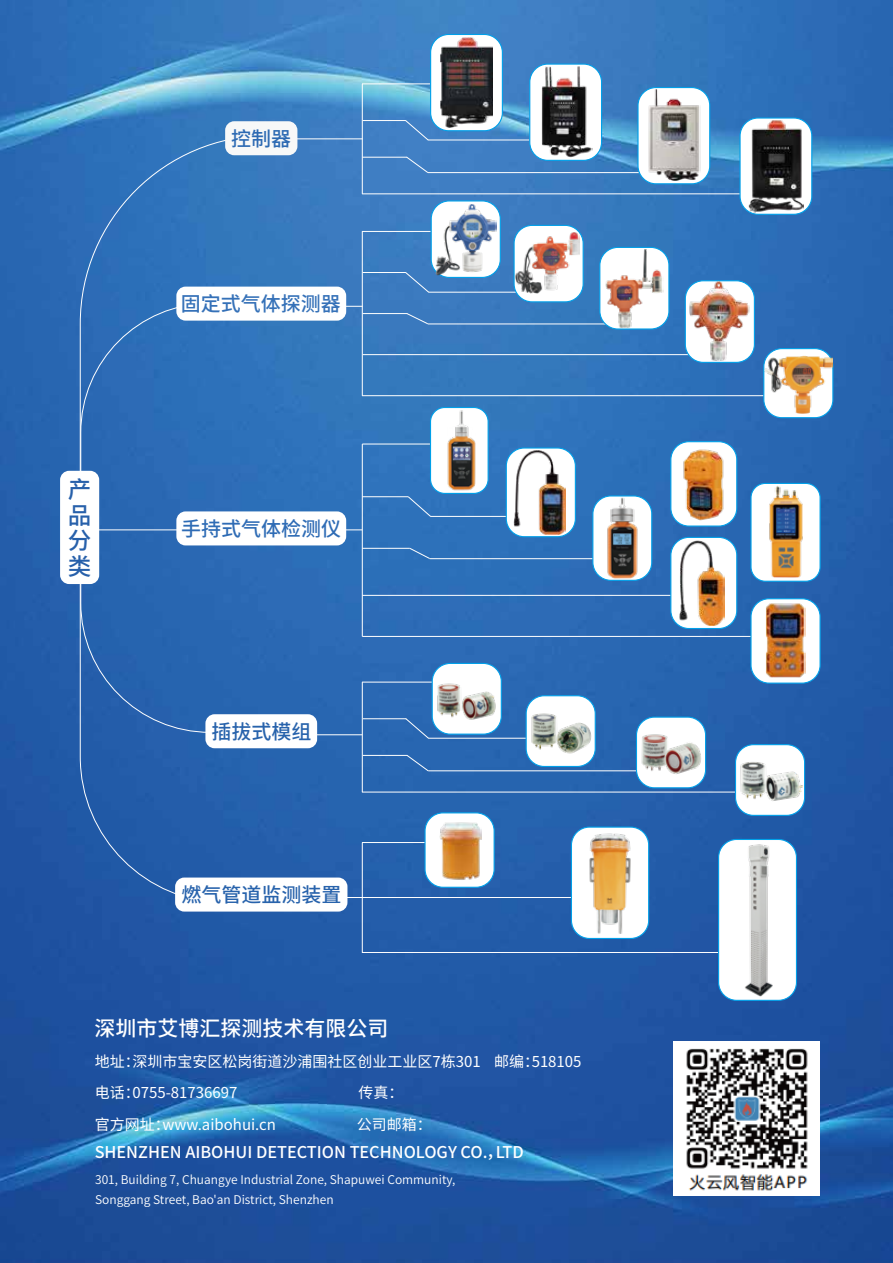
<style>
.page{position:relative;width:893px;height:1263px;background:#fff}
.page>*{position:absolute;margin:0;border:0;box-sizing:border-box;transform-origin:0 0}
.t1{font:500 23.55px/25.8px "Source Han Sans CN";color:#2760aa;text-align:justify}
.t2{font:500 21px "Source Han Sans CN";color:#fff}
.t3{font:500 19.95px "Source Han Sans CN";color:#2863ac}
.t4{font:500 19.95px "Source Han Sans CN";color:#3571b8}
.t5{font:500 19.95px "Source Han Sans CN";color:#2f6cb5}
.t6{font:500 19.95px "Source Han Sans CN";color:#2d6ab3}
.t7{font:500 16.2px "Source Han Sans CN";color:#fff}
.t8{font:15px/31.5px "Source Han Sans CN";color:#fff}
.t9{font:12px/19.5px "Source Han Sans CN";color:#fff}
</style>
<div class="page">
<img style="left:0;top:0;width:893px;height:1263px">
<img style="left:674px;top:1041px;width:146px;height:154px">
<svg style="left:79px;top:135px;width:165px;height:768px"></svg>
<svg style="left:80px;top:303px;width:157px;height:430px"></svg>
<hr style="left:309px;top:306px;width:54px;height:1px;background:#fff">
<hr style="left:362px;top:231px;width:1px;height:165px;background:#fff">
<hr style="left:362px;top:231px;width:69px;height:1px;background:#fff">
<hr style="left:363px;top:272px;width:43px;height:1px;background:#fff">
<hr style="left:428px;top:292px;width:102px;height:1px;background:#fff">
<hr style="left:428px;top:324px;width:200px;height:1px;background:#fff">
<svg style="left:405px;top:271px;width:25px;height:22px"></svg>
<svg style="left:406px;top:313px;width:23px;height:12px"></svg>
<hr style="left:362px;top:395px;width:402px;height:1px;background:#fff">
<hr style="left:363px;top:313px;width:44px;height:1px;background:#fff">
<hr style="left:363px;top:354px;width:374px;height:1px;background:#fff">
<div style="left:431px;top:201px;width:69px;height:76px;background:#fff;border-radius:18px"></div>
<div style="left:431px;top:200px;width:70px;height:78px;border:1px solid #00a0e9;border-radius:18px"></div>
<div style="left:514px;top:225px;width:69px;height:77px;background:#fff;border-radius:18px"></div>
<div style="left:513px;top:225px;width:71px;height:77px;border:1px solid #00a0e9;border-radius:18px"></div>
<div style="left:600px;top:247px;width:69px;height:82px;background:#fff;border-radius:18px"></div>
<div style="left:599px;top:247px;width:70px;height:83px;border:1px solid #00a0e9;border-radius:18px"></div>
<img style="left:435px;top:203px;width:61px;height:72px">
<img style="left:515px;top:231px;width:65px;height:63px">
<img style="left:605px;top:248px;width:59px;height:80px">
<div style="left:685px;top:281px;width:69px;height:81px;background:#fff;border-radius:18px"></div>
<div style="left:685px;top:280px;width:70px;height:83px;border:1px solid #00a0e9;border-radius:18px"></div>
<div style="left:764px;top:349px;width:69px;height:69px;background:#fff;border-radius:18px"></div>
<div style="left:763px;top:348px;width:70px;height:70px;border:1px solid #00a0e9;border-radius:18px"></div>
<img style="left:688px;top:281px;width:64px;height:81px">
<img style="left:765px;top:356px;width:68px;height:58px">
<div style="left:176px;top:287px;width:170px;height:34px;background:#fff;border-radius:9px"></div>
<hr style="left:362px;top:682px;width:70px;height:1px;background:#fff">
<hr style="left:291px;top:734px;width:71px;height:1px;background:#fff">
<hr style="left:362px;top:682px;width:1px;height:110px;background:#fff">
<hr style="left:363px;top:718px;width:43px;height:1px;background:#fff">
<hr style="left:428px;top:738px;width:102px;height:1px;background:#fff">
<hr style="left:428px;top:770px;width:211px;height:1px;background:#fff">
<svg style="left:405px;top:717px;width:25px;height:22px"></svg>
<svg style="left:406px;top:754px;width:23px;height:18px"></svg>
<hr style="left:362px;top:792px;width:378px;height:1px;background:#fff">
<hr style="left:363px;top:755px;width:44px;height:1px;background:#fff">
<div style="left:432px;top:663px;width:69px;height:71px;background:#fff;border-radius:18px"></div>
<div style="left:432px;top:663px;width:70px;height:72px;border:1px solid #00a0e9;border-radius:18px"></div>
<div style="left:526px;top:696px;width:69px;height:70px;background:#fff;border-radius:18px"></div>
<div style="left:526px;top:695px;width:70px;height:72px;border:1px solid #00a0e9;border-radius:18px"></div>
<div style="left:636px;top:717px;width:70px;height:71px;background:#fff;border-radius:18px"></div>
<div style="left:636px;top:716px;width:70px;height:72px;border:1px solid #00a0e9;border-radius:18px"></div>
<div style="left:735px;top:745px;width:70px;height:70px;background:#fff;border-radius:18px"></div>
<div style="left:735px;top:744px;width:70px;height:72px;border:1px solid #00a0e9;border-radius:18px"></div>
<div style="left:205px;top:714px;width:112px;height:34px;background:#fff;border-radius:9px"></div>
<img style="left:437px;top:683px;width:59px;height:37px">
<img style="left:531px;top:710px;width:64px;height:45px">
<img style="left:740px;top:760px;width:64px;height:42px">
<img style="left:641px;top:734px;width:63px;height:43px">
<hr style="left:289px;top:138px;width:74px;height:1px;background:#fff">
<hr style="left:362px;top:84px;width:1px;height:110px;background:#fff">
<hr style="left:362px;top:83px;width:68px;height:1px;background:#fff">
<hr style="left:363px;top:120px;width:43px;height:1px;background:#fff">
<hr style="left:428px;top:140px;width:101px;height:1px;background:#fff">
<hr style="left:428px;top:172px;width:211px;height:1px;background:#fff">
<svg style="left:404px;top:119px;width:25px;height:22px"></svg>
<svg style="left:406px;top:156px;width:23px;height:18px"></svg>
<hr style="left:362px;top:193px;width:378px;height:1px;background:#fff">
<div style="left:431px;top:34px;width:71px;height:97px;background:#fff;border-radius:18px"></div>
<div style="left:430px;top:34px;width:73px;height:97px;border:1px solid #00a0e9;border-radius:18px"></div>
<div style="left:530px;top:64px;width:71px;height:96px;background:#fff;border-radius:18px"></div>
<div style="left:529px;top:64px;width:73px;height:97px;border:1px solid #00a0e9;border-radius:18px"></div>
<hr style="left:362px;top:157px;width:45px;height:1px;background:#fff">
<div style="left:638px;top:88px;width:72px;height:96px;background:#fff;border-radius:18px"></div>
<div style="left:637px;top:87px;width:73px;height:97px;border:1px solid #00a0e9;border-radius:18px"></div>
<div style="left:740px;top:118px;width:72px;height:96px;background:#fff;border-radius:18px"></div>
<div style="left:739px;top:117px;width:73px;height:98px;border:1px solid #00a0e9;border-radius:18px"></div>
<img style="left:441px;top:36px;width:51px;height:92px">
<img style="left:647px;top:88px;width:53px;height:92px">
<img style="left:748px;top:120px;width:56px;height:92px">
<div style="left:225px;top:121px;width:72px;height:34px;background:#f7f8f8;border-radius:9px"></div>
<img style="left:542px;top:66px;width:50px;height:93px">
<div style="left:671px;top:442px;width:66px;height:84px;background:#fff;border-radius:18px"></div>
<div style="left:670px;top:441px;width:67px;height:86px;border:1px solid #00a0e9;border-radius:18px"></div>
<hr style="left:80px;top:529px;width:282px;height:1px;background:#fff">
<hr style="left:362px;top:444px;width:1px;height:192px;background:#fff">
<hr style="left:362px;top:444px;width:69px;height:1px;background:#fff">
<hr style="left:362px;top:496px;width:46px;height:1px;background:#fff">
<hr style="left:430px;top:516px;width:102px;height:1px;background:#fff">
<hr style="left:430px;top:558px;width:200px;height:1px;background:#fff">
<svg style="left:407px;top:496px;width:25px;height:21px"></svg>
<svg style="left:409px;top:547px;width:22px;height:12px"></svg>
<hr style="left:362px;top:636px;width:413px;height:1px;background:#fff">
<hr style="left:362px;top:548px;width:48px;height:1px;background:#fff">
<hr style="left:362px;top:595px;width:340px;height:1px;background:#fff">
<div style="left:430px;top:407px;width:58px;height:86px;background:#fff;border-radius:14px"></div>
<div style="left:430px;top:407px;width:59px;height:87px;border:1px solid #00a0e9;border-radius:14px"></div>
<div style="left:506px;top:448px;width:69px;height:89px;background:#fff;border-radius:18px"></div>
<div style="left:506px;top:447px;width:70px;height:90px;border:1px solid #00a0e9;border-radius:18px"></div>
<div style="left:751px;top:483px;width:69px;height:98px;background:#fff;border-radius:14px"></div>
<div style="left:750px;top:483px;width:71px;height:99px;border:1px solid #00a0e9;border-radius:14px"></div>
<div style="left:593px;top:496px;width:59px;height:84px;background:#fff;border-radius:18px"></div>
<div style="left:592px;top:495px;width:60px;height:86px;border:1px solid #00a0e9;border-radius:18px"></div>
<div style="left:671px;top:537px;width:66px;height:91px;background:#fff;border-radius:18px"></div>
<div style="left:670px;top:537px;width:67px;height:92px;border:1px solid #00a0e9;border-radius:18px"></div>
<div style="left:751px;top:599px;width:69px;height:84px;background:#fff;border-radius:18px"></div>
<div style="left:750px;top:598px;width:71px;height:86px;border:1px solid #00a0e9;border-radius:18px"></div>
<div style="left:176px;top:511px;width:170px;height:34px;background:#fff;border-radius:9px"></div>
<img style="left:441px;top:404px;width:37px;height:93px">
<img style="left:513px;top:449px;width:53px;height:85px">
<img style="left:605px;top:497px;width:35px;height:82px">
<img style="left:679px;top:540px;width:46px;height:86px">
<img style="left:766px;top:603px;width:39px;height:75px">
<img style="left:678px;top:446px;width:52px;height:76px">
<img style="left:769px;top:486px;width:34px;height:91px">
<hr style="left:362px;top:952px;width:378px;height:1px;background:#fff">
<hr style="left:362px;top:842px;width:1px;height:110px;background:#fff">
<hr style="left:362px;top:842px;width:70px;height:1px;background:#fff">
<hr style="left:327px;top:897px;width:244px;height:1px;background:#fff">
<div style="left:719px;top:839px;width:77px;height:161px;background:#fff;border-radius:18px"></div>
<div style="left:718px;top:839px;width:79px;height:162px;border:1px solid #00a0e9;border-radius:18px"></div>
<div style="left:425px;top:813px;width:69px;height:74px;background:#fff;border-radius:18px"></div>
<div style="left:424px;top:812px;width:71px;height:76px;border:1px solid #00a0e9;border-radius:18px"></div>
<div style="left:571px;top:827px;width:78px;height:111px;background:#fff;border-radius:18px"></div>
<div style="left:571px;top:826px;width:78px;height:113px;border:1px solid #00a0e9;border-radius:18px"></div>
<div style="left:175px;top:877px;width:172px;height:34px;background:#fff;border-radius:9px"></div>
<img style="left:745px;top:844px;width:28px;height:153px">
<img style="left:589px;top:833px;width:42px;height:101px">
<img style="left:439px;top:822px;width:42px;height:58px">
<div style="left:60px;top:471px;width:39px;height:113px;background:#fff;border-radius:9px"></div>
<h3 class="t6" style="left:231px;top:127px;width:62px">控制器</h3>
<h1 class="t1" style="left:68px;top:477px;width:25px">产品分类</h1>
<h3 class="t4" style="left:181px;top:293px;width:162px">固定式气体探测器</h3>
<h3 class="t5" style="left:181px;top:517px;width:162px">手持式气体检测仪</h3>
<h3 class="t3" style="left:211px;top:720px;width:102px">插拔式模组</h3>
<h3 class="t3" style="left:181px;top:883px;width:162px">燃气管道监测装置</h3>
<h2 class="t2" style="left:95px;top:1016px;width:295px">深圳市艾博汇探测技术有限公司</h2>
<p class="t8" style="left:95px;top:1046px;width:488px">地址：深圳市宝安区松岗街道沙浦围社区创业工业区7栋301 邮编：518105电话：0755-81736697</p>
<p class="t8" style="left:358px;top:1077px;width:47px">传真：</p>
<p class="t8" style="left:95px;top:1109px;width:183px">官方网址：www.aibohui.cn</p>
<p class="t8" style="left:357px;top:1109px;width:76px">公司邮箱：</p>
<h3 class="t7" style="left:95px;top:1143px;width:431px">SHENZHEN AIBOHUI DETECTION TECHNOLOGY CO.，LTD</h3>
<p class="t9" style="left:95px;top:1170px;width:362px">301, Building 7, Chuangye Industrial Zone, Shapuwei Community,<br>Songgang Street, Bao'an District, Shenzhen</p>
</div>
